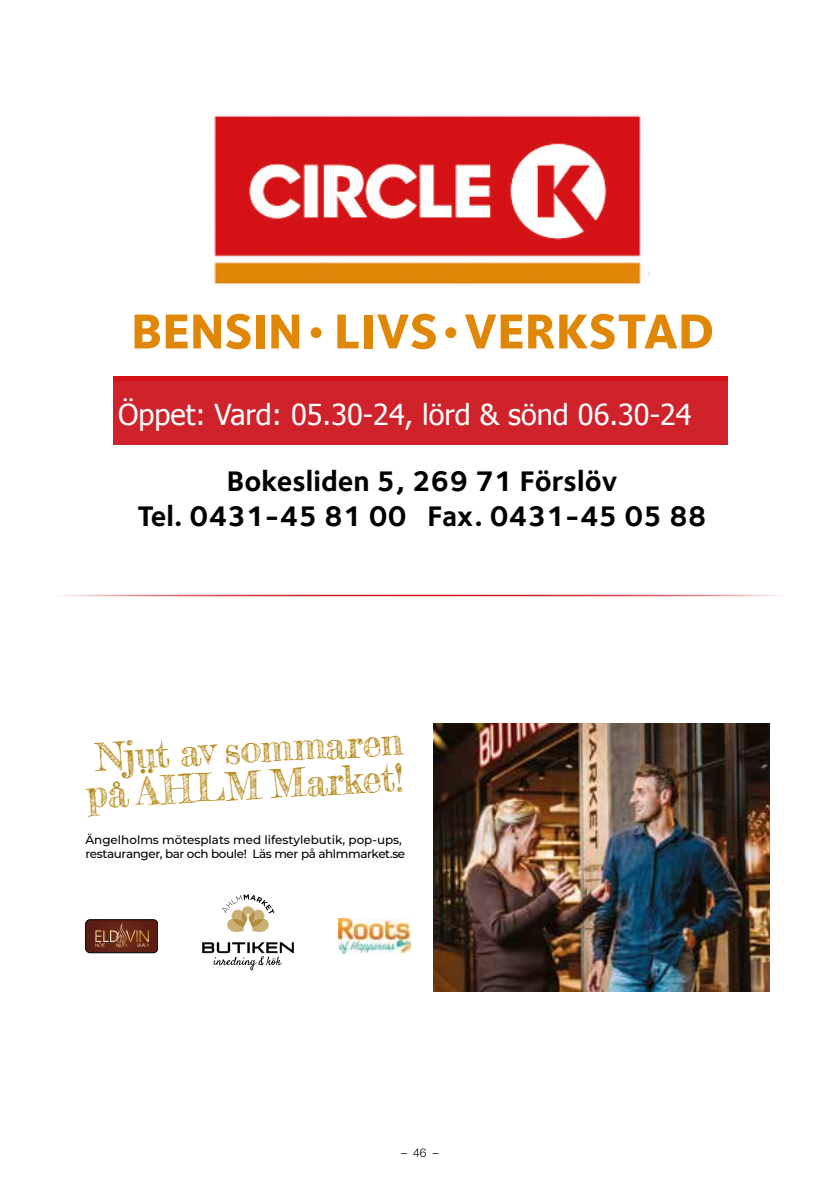
<style>
.page{position:relative;width:840px;height:1191px;background:#fff}
.page>*{position:absolute;margin:0;border:0;box-sizing:border-box;transform-origin:0 0}
.t1{font:800 50.8px "Foundry Sterling";color:#e18707}
.t2{font:38.6px/36.6px "Frederickathe Great";color:#b48716}
.t3{font:800 34.4px "Foundry Sterling";color:#fff}
.t4{font:700 29.4px/35.2px "Foundry Sterling";color:#000;text-align:center}
.t5{font:28.8px "Tahoma";color:#fff}
.t6{font:500 12px/14.4px "Montserrat";letter-spacing:-.01em;color:#000}
.t7{font:300 12px "Helvetica Neue LT Pro";color:#000}
.s1{font-size:43px}
</style>
<div class="page">
<hr style="left:58px;top:595px;width:726px;height:1px;background:#cd1719">
<img style="left:113px;top:115px;width:613px;height:266px">
<div style="left:113px;top:381px;width:613px;height:64px;background:#cf222b"></div>
<img style="left:433px;top:723px;width:335px;height:268px">
<svg style="left:202px;top:942px;width:92px;height:28px"></svg>
<svg style="left:221px;top:894px;width:53px;height:38px"></svg>
<svg style="left:85px;top:919px;width:73px;height:33px;background:#6b3322"></svg>
<img style="left:338px;top:918px;width:72px;height:35px">
<h1 class="t1" style="left:131px;top:300px;width:584px">BENSIN <span class="s1">•</span> LIVS <span class="s1">•</span> VERKSTAD</h1>
<h3 class="t3" style="left:132px;top:389px;width:582px">Öppet: Vard 6-24, lörd &amp; sönd 7-24</h3>
<h3 class="t4" style="left:137px;top:462px;width:570px">Bokesliden 5, 269 71 Förslöv<br>Tel. 0431-45 81 00 Fax. 0431-45 05 88</h3>
<h3 class="t5" style="left:118px;top:395px;width:574px">Öppet: Vard: 05.30-24, lörd &amp; sönd 06.30-24</h3>
<h2 class="t2" style="left:84px;top:739px;width:320px;rotate:-3deg">Njut av sommaren på ÄHLM Market!</h2>
<p class="t6" style="left:85px;top:832px;width:321px">Ängelholms mötesplats med lifestylebutik, pop-ups, restauranger, bar och boule! Läs mer på ahlmmarket.se</p>
<p class="t7" style="left:401px;top:1145px;width:39px">–46–</p>
</div>
